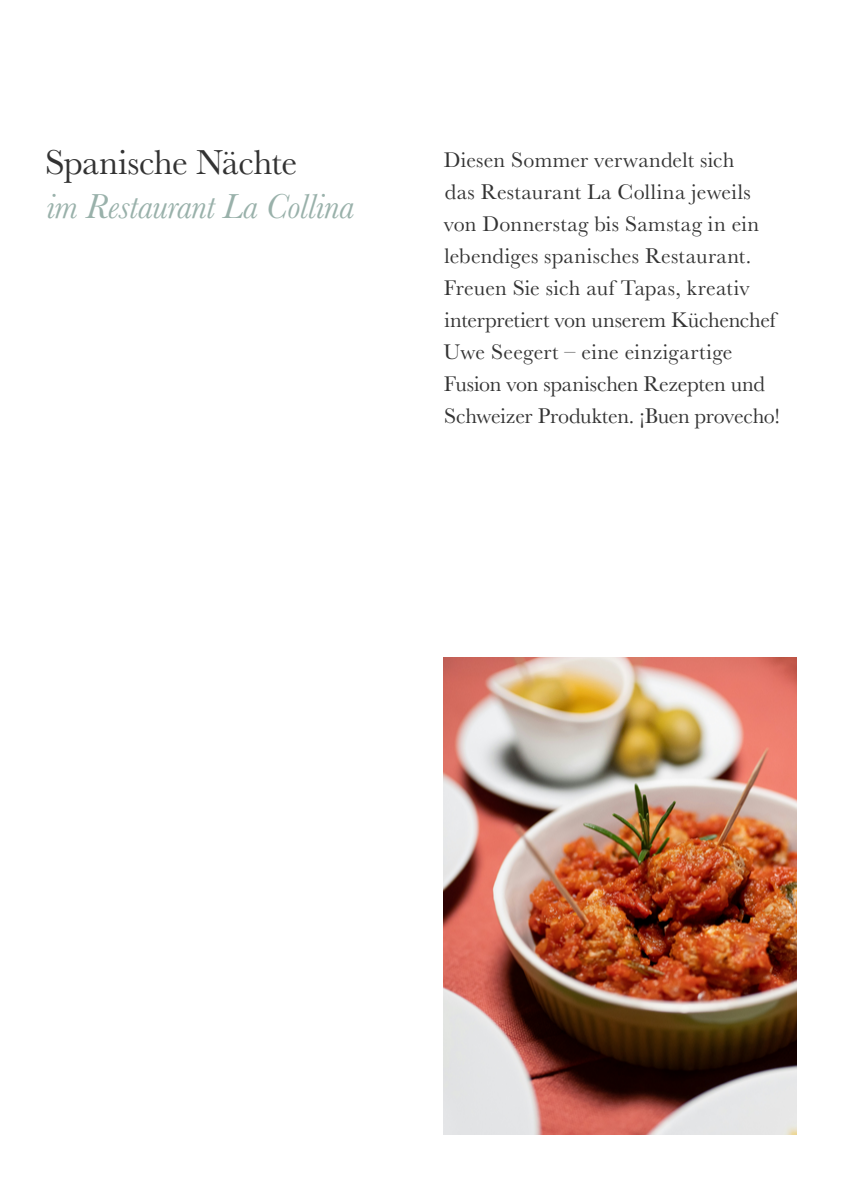
<style>
.page{position:relative;width:842px;height:1191px;background:#fff}
.page>*{position:absolute;margin:0;border:0;box-sizing:border-box;transform-origin:0 0}
.t1{font:italic 36px "Baskerville";letter-spacing:-.01em;color:#99b1aa}
.t2{font:36px "Baskerville";letter-spacing:-.01em;color:#333}
.t3{font:22px/32px "Baskerville";letter-spacing:.005em;color:#333}
</style>
<div class="page">
<img style="left:444px;top:658px;width:353px;height:476px">
<h1 class="t2" style="left:45px;top:139px;width:253px">Spanische Nächte</h1>
<h1 class="t1" style="left:46px;top:182px;width:309px">im Restaurant La Collina</h1>
<p class="t3" style="left:444px;top:144px;width:338px">Diesen Sommer verwandelt sich<br>das Restaurant La Collina jeweils von Donnerstag bis Samstag in ein lebendiges spanisches Restaurant.<br>Freuen Sie sich auf Tapas, kreativ interpretiert von unserem Küchenchef Uwe Seegert – eine einzigartige Fusion von spanischen Rezepten und Schweizer Produkten. ¡Buen provecho!</p>
</div>
